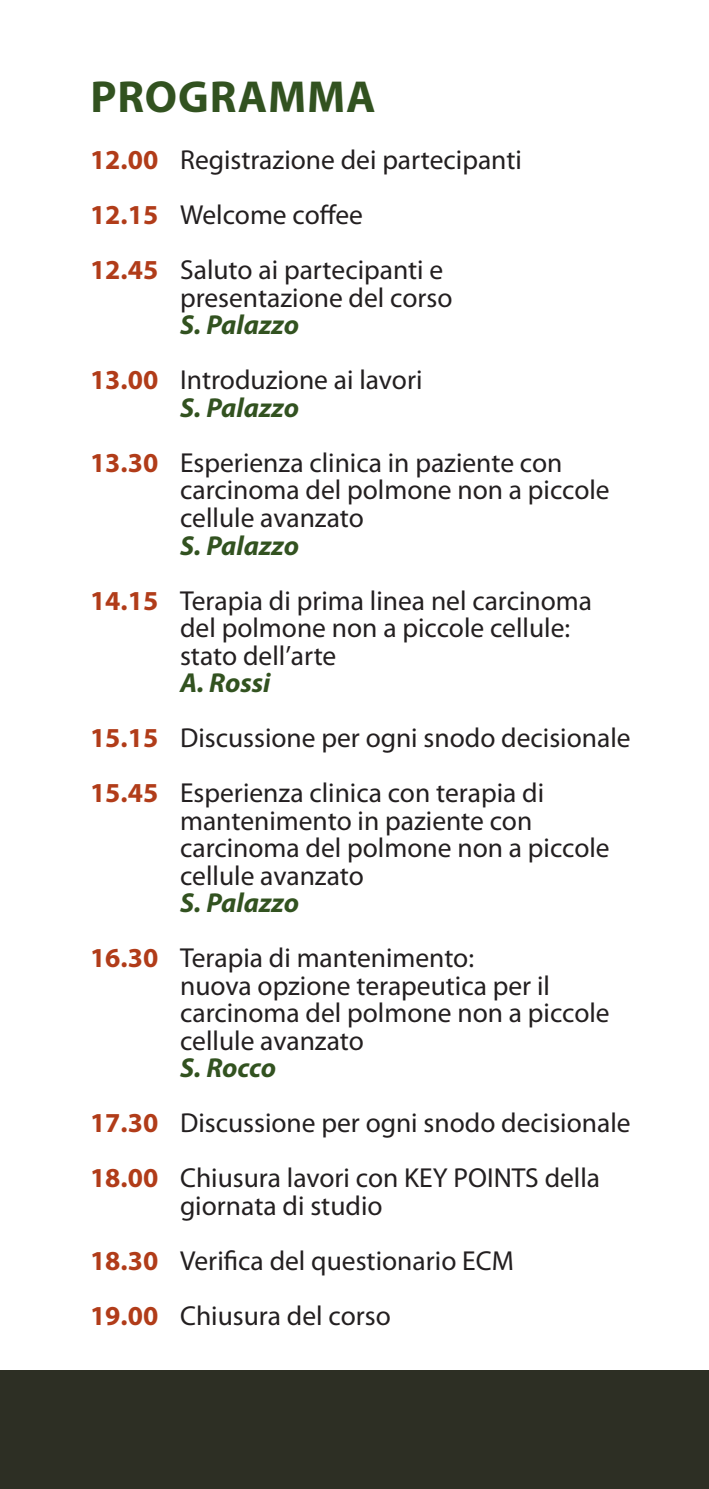
<style>
.page{position:relative;width:709px;height:1489px;background:#fff}
.page>*{position:absolute;margin:0;border:0;box-sizing:border-box;transform-origin:0 0}
.t1{font:700 45px "Myriad Pro";letter-spacing:.02em;color:#325220}
.t2{font:27.5px/27.5px "Myriad Pro";color:#231f20}
.t3{font:italic 700 27.5px "Myriad Pro";color:#325220}
.s1{font-weight:700;color:#b13c19}
</style>
<div class="page">
<div style="left:0;top:1369px;width:709px;height:119px;background:#2d2f24"></div>
<p class="t1" style="left:90px;top:67px;width:286px">PROGRAMMA</p>
<p class="t2" style="left:90px;top:146px;width:433px"><span class="s1">12.00</span> Registrazione dei partecipanti</p>
<p class="t2" style="left:90px;top:201px;width:274px"><span class="s1">12.15</span> Welcome coffee</p>
<p class="t2" style="left:90px;top:256px;width:355px"><span class="s1">12.45</span> Saluto ai partecipanti e</p>
<p class="t2" style="left:180px;top:283px;width:274px">presentazione del corso</p>
<p class="t3" style="left:180px;top:307px;width:121px">S. Palazzo</p>
<p class="t2" style="left:90px;top:366px;width:334px"><span class="s1">13.00</span> Introduzione ai lavori</p>
<p class="t3" style="left:180px;top:390px;width:121px">S. Palazzo</p>
<p class="t2" style="left:90px;top:448px;width:474px"><span class="s1">13.30</span> Esperienza clinica in paziente con</p>
<p class="t2" style="left:180px;top:476px;width:431px">carcinoma del polmone non a piccole cellule avanzato</p>
<p class="t3" style="left:180px;top:527px;width:121px">S. Palazzo</p>
<p class="t2" style="left:180px;top:586px;width:413px;text-indent:-90px"><span class="s1">14.15</span> Terapia di prima linea nel carcinoma del polmone non a piccole cellule:</p>
<p class="t2" style="left:180px;top:641px;width:158px">stato dell’arte</p>
<p class="t3" style="left:180px;top:665px;width:92px">A. Rossi</p>
<p class="t2" style="left:90px;top:723px;width:542px"><span class="s1">15.15</span> Discussione per ogni snodo decisionale</p>
<p class="t2" style="left:90px;top:778px;width:455px"><span class="s1">15.45</span> Esperienza clinica con terapia di</p>
<p class="t2" style="left:180px;top:806px;width:354px">mantenimento in paziente con</p>
<p class="t2" style="left:180px;top:833px;width:431px">carcinoma del polmone non a piccole cellule avanzato</p>
<p class="t3" style="left:180px;top:885px;width:121px">S. Palazzo</p>
<p class="t2" style="left:90px;top:943px;width:385px"><span class="s1">16.30</span> Terapia di mantenimento:</p>
<p class="t2" style="left:180px;top:971px;width:371px">nuova opzione terapeutica per il</p>
<p class="t2" style="left:180px;top:998px;width:431px">carcinoma del polmone non a piccole cellule avanzato</p>
<p class="t3" style="left:180px;top:1050px;width:98px">S. Rocco</p>
<p class="t2" style="left:90px;top:1108px;width:542px"><span class="s1">17.30</span> Discussione per ogni snodo decisionale</p>
<p class="t2" style="left:180px;top:1163px;width:421px;text-indent:-90px"><span class="s1">18.00</span> Chiusura lavori con KEY POINTS della giornata di studio</p>
<p class="t2" style="left:90px;top:1246px;width:425px"><span class="s1">18.30</span> Verifica del questionario ECM</p>
<p class="t2" style="left:90px;top:1301px;width:302px"><span class="s1">19.00</span> Chiusura del corso</p>
</div>
